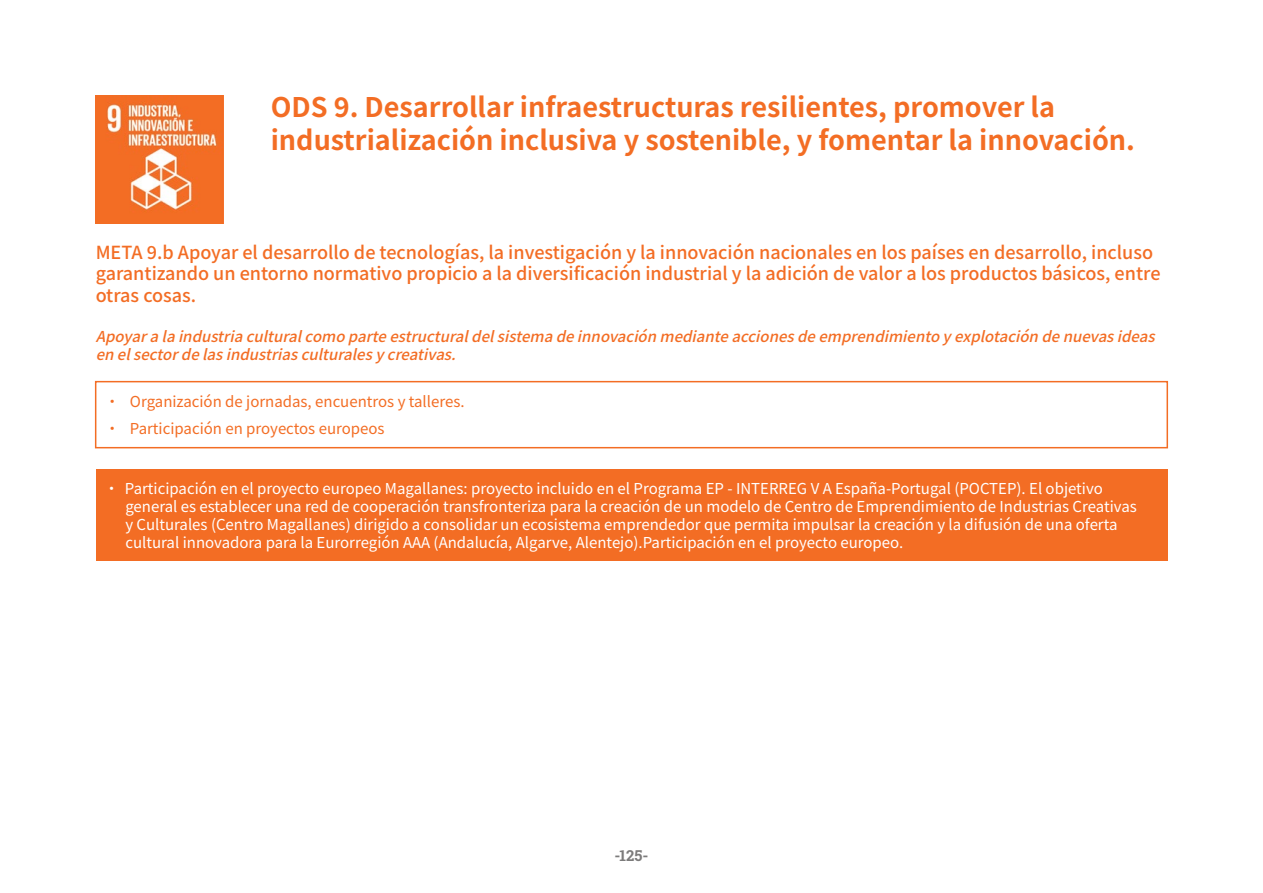
<style>
.page{position:relative;width:1263px;height:893px;background:#fff}
.page>*{position:absolute;margin:0;border:0;box-sizing:border-box;transform-origin:0 0}
.t1{font:700 27px/32.4px "Noto Sans HK";color:#f36d24}
.t2{font:500 18px/21.6px "Noto Sans HK";color:#f36d24}
.t3{font:15px/18px "Noto Sans HK";color:#fff}
.t4{font:italic 500 15px/18px "Noto Sans HK";color:#f36d24}
.t5{font:15px "Noto Sans HK";color:#f36d24}
.t6{font:700 15px "Roboto Slab";color:#7c7b7b}
</style>
<div class="page">
<img style="left:96px;top:96px;width:127px;height:127px">
<div style="left:95px;top:381px;width:1073px;height:67px;border:2px solid #f36d24"></div>
<div style="left:96px;top:470px;width:1071px;height:91px;background:#f36d24"></div>
<h1 class="t1" style="left:271px;top:92px;width:866px">ODS 9. Desarrollar infraestructuras resilientes, promover la industrialización inclusiva y sostenible, y fomentar la innovación.</h1>
<p class="t2" style="left:96px;top:242px;width:1066px">META 9.b Apoyar el desarrollo de tecnologías, la investigación y la innovación nacionales en los países en desarrollo, incluso garantizando un entorno normativo propicio a la diversificación industrial y la adición de valor a los productos básicos, entre otras cosas.</p>
<p class="t4" style="left:96px;top:327px;width:1069px">Apoyaralaindustriaculturalcomoparteestructuraldelsistemadeinnovaciónmedianteaccionesdeemprendimientoyexplotacióndenuevasideas enelsectordelasindustriasculturalesycreativas.</p>
<p class="t5" style="left:105px;top:393px;width:361px">• Organización de jornadas, encuentros y talleres.</p>
<p class="t5" style="left:105px;top:420px;width:281px">• Participación en proyectos europeos</p>
<p class="t3" style="left:125px;top:480px;width:1013px;text-indent:-21px">• Participación en el proyecto europeo Magallanes: proyecto incluido en el Programa EP - INTERREG V A España-Portugal (POCTEP). El objetivo general es establecer una red de cooperación transfronteriza para la creación de un modelo de Centro de Emprendimiento de Industrias Creativas y Culturales (Centro Magallanes) dirigido a consolidar un ecosistema emprendedor que permita impulsar la creación y la difusión de una oferta cultural innovadora para la Eurorregión AAA (Andalucía, Algarve, Alentejo).Participación en el proyecto europeo.</p>
<p class="t6" style="left:614px;top:845px;width:36px">-125-</p>
</div>
